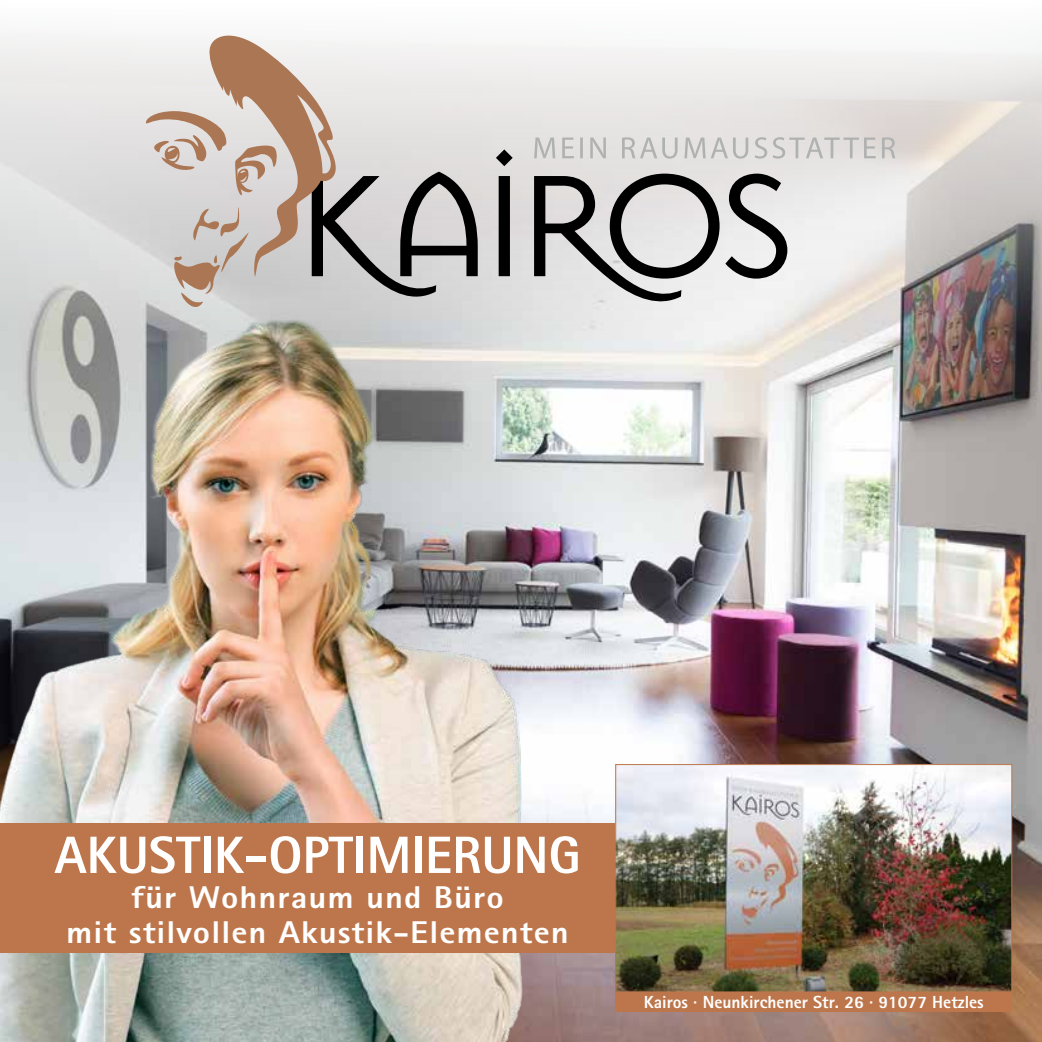
<style>
.page{position:relative;width:1042px;height:1042px;background:#fff}
.page>*{position:absolute;margin:0;border:0;box-sizing:border-box;transform-origin:0 0}
.t1{font:800 52.5px "Rotis Sans Serif";color:#fff}
.t2{font:800 31.5px/35px "Rotis Sans Serif";letter-spacing:.03em;color:#fff;text-align:center;scale:1.1 1}
.t3{font:800 17.5px "Rotis Sans Serif";color:#fff}
</style>
<div class="page">
<img style="left:547px;top:332px;width:495px;height:710px">
<img style="left:0;top:332px;width:547px;height:710px">
<svg style="left:0;top:35px;width:1042px;height:297px"></svg>
<div style="left:0;top:823px;width:615px;height:129px;background:#bd764b"></div>
<img style="left:617px;top:766px;width:393px;height:224px">
<div style="left:615px;top:764px;width:397px;height:228px;border:1px solid #bd764b"></div>
<div style="left:615px;top:992px;width:397px;height:20px;background:#bd764b"></div>
<svg style="left:344px;top:149px;width:443px;height:159px;background:#b0aeae"></svg>
<svg style="left:534px;top:137px;width:361px;height:22px;background:#d5d3d2"></svg>
<svg style="left:146px;top:35px;width:198px;height:273px;background:#cabcb4"></svg>
<h1 class="t1" style="left:54px;top:822px;width:527px">AKUSTIK-OPTIMIERUNG</h1>
<p class="t2" style="left:66px;top:879px;width:458px">für Wohnraum und Büro<br>mit stilvollen Akustik-Elementen</p>
<p class="t3" style="left:644px;top:991px;width:341px">Kairos · Neunkirchener Str. 26 · 91077 Hetzles</p>
</div>
